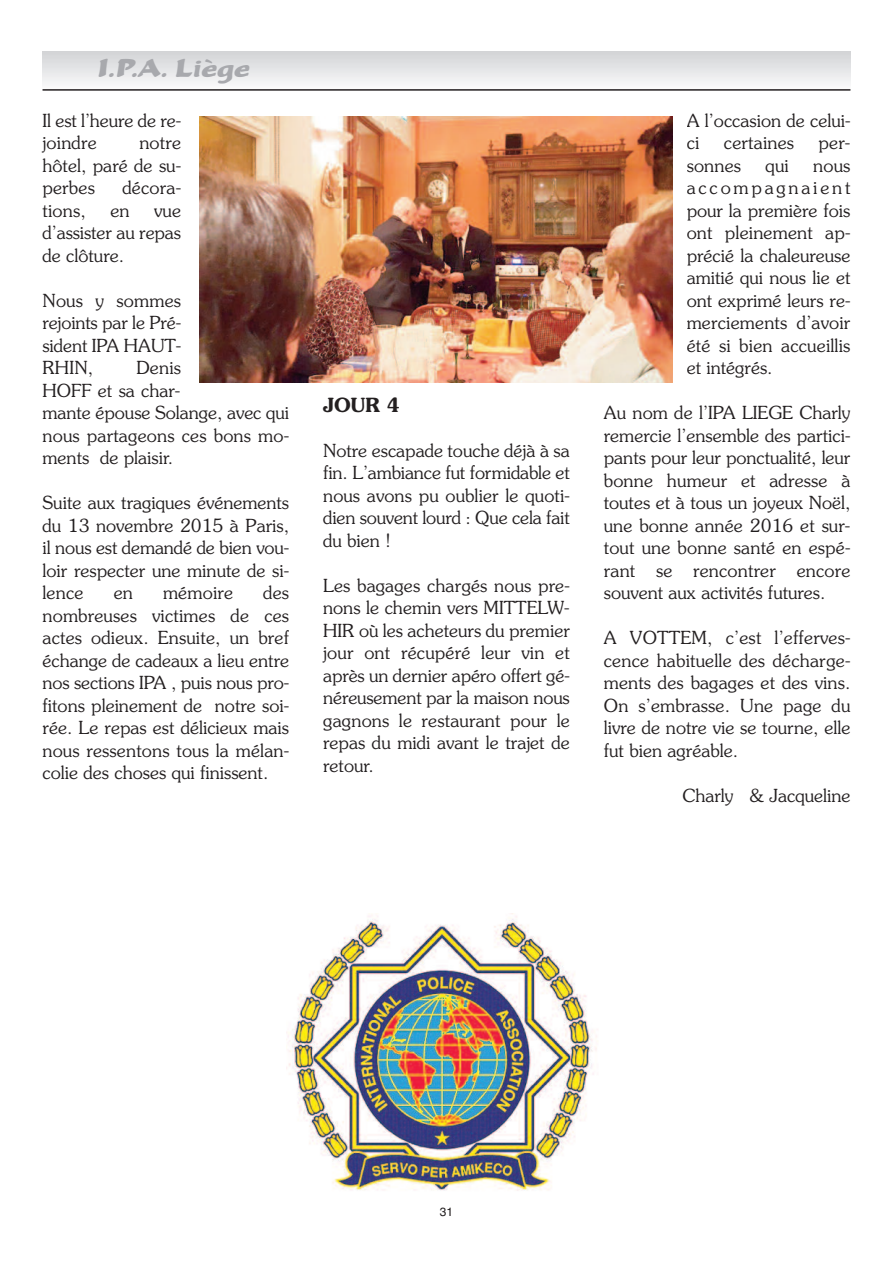
<style>
.page{position:relative;width:893px;height:1263px;background:#fff}
.page>*{position:absolute;margin:0;border:0;box-sizing:border-box;transform-origin:0 0}
.t1{font:27px "Becka Script LT";color:#a8a9ad}
.t2{font:600 19.5px "Souvenir";color:#231f20}
.t3{font:300 18px/22.5px "Souvenir";color:#231f20;text-align:justify}
.t4{font:12px "Helvetica";color:#231f20}
</style>
<div class="page">
<div style="left:43px;top:51px;width:807px;height:38px;background:linear-gradient(to bottom,#d2d3d5,#f9fafa)"></div>
<hr style="left:43px;top:89px;width:807px;height:2px;background:#231f20">
<img style="left:200px;top:116px;width:472px;height:266px">
<img style="left:287px;top:913px;width:310px;height:278px">
<h1 class="t1" style="left:98px;top:52px;width:153px">I.P.A. Liège</h1>
<p class="t3" style="left:43px;top:110px;width:140px">Il est l’heure de re&shy;joindre</p>
<p class="t3" style="left:43px;top:133px;width:140px;text-indent:97px">notre hôtel, paré de su&shy;perbes</p>
<p class="t3" style="left:122px;top:178px;width:60px">décora-</p>
<p class="t3" style="left:43px;top:200px;width:45px">tions,</p>
<p class="t3" style="left:110px;top:200px;width:21px">en</p>
<p class="t3" style="left:43px;top:200px;width:140px;text-indent:112px">vue d’assister au repas de clôture.</p>
<p class="t3" style="left:43px;top:290px;width:140px">Nous y sommes rejoints par le Pré&shy;sident IPA HAUT-RHIN,</p>
<p class="t3" style="left:43px;top:358px;width:248px;text-align:left;text-indent:94px">Denis<br>HOFF et sa char-<br>mante épouse Solange, avec qui nous partageons ces bons mo&shy;ments de plaisir.</p>
<p class="t3" style="left:43px;top:493px;width:248px">Suite aux tragiques événements du 13 novembre 2015 à Paris, il nous est demandé de bien vou&shy;loir respecter une minute de si&shy;lence</p>
<p class="t3" style="left:43px;top:583px;width:248px;text-indent:221px">des nombreuses victimes de ces actes odieux. Ensuite, un bref échange de cadeaux a lieu entre nos sections IPA , puis nous pro&shy;fitons pleinement de notre soi&shy;rée. Le repas est délicieux mais nous ressentons tous la mélan&shy;colie des choses qui finissent.</p>
<p class="t3" style="left:114px;top:583px;width:21px">en</p>
<p class="t3" style="left:163px;top:583px;width:72px">mémoire</p>
<p class="t2" style="left:323px;top:397px;width:78px">JOUR 4</p>
<p class="t3" style="left:323px;top:440px;width:248px">Notre escapade touche déjà à sa fin. L’ambiance fut formidable et nous avons pu oublier le quoti&shy;dien souvent lourd : Que cela fait du bien !</p>
<p class="t3" style="left:323px;top:575px;width:248px">Les bagages chargés nous pre&shy;nons le chemin vers MITTELW-HIR où les acheteurs du premier jour ont récupéré leur vin et après un dernier apéro offert gé&shy;néreusement par la maison nous gagnons le restaurant pour le repas du midi avant le trajet de retour.</p>
<p class="t3" style="left:687px;top:110px;width:165px">A l’occasion de celui&shy;ci</p>
<p class="t3" style="left:724px;top:133px;width:72px">certaines</p>
<p class="t3" style="left:819px;top:133px;width:33px">per-</p>
<p class="t3" style="left:687px;top:155px;width:56px">sonnes</p>
<p class="t3" style="left:765px;top:155px;width:25px">qui</p>
<p class="t3" style="left:687px;top:155px;width:165px;text-indent:127px">nous accompagnaient pour la première fois ont pleinement ap&shy;précié la chaleureuse amitié qui nous lie et ont exprimé leurs re&shy;merciements d’avoir été si bien accueillis et intégrés.</p>
<p class="t3" style="left:604px;top:403px;width:248px">Au nom de l’IPA LIEGE Charly remercie l’ensemble des partici&shy;pants pour leur ponctualité, leur bonne humeur et adresse à toutes et à tous un joyeux Noël, une bonne année 2016 et sur&shy;tout une bonne santé en espé&shy;rant se rencontrer encore souvent aux activités futures.</p>
<p class="t3" style="left:604px;top:628px;width:248px">A VOTTEM, c’est l’efferves&shy;cence habituelle des décharge&shy;ments des bagages et des vins.<br>On s’embrasse. Une page du livre de notre vie se tourne, elle fut bien agréable.</p>
<p class="t3" style="left:682px;top:785px;width:170px">Charly &amp; Jacqueline</p>
<p class="t4" style="left:440px;top:1204px;width:15px">31</p>
</div>
